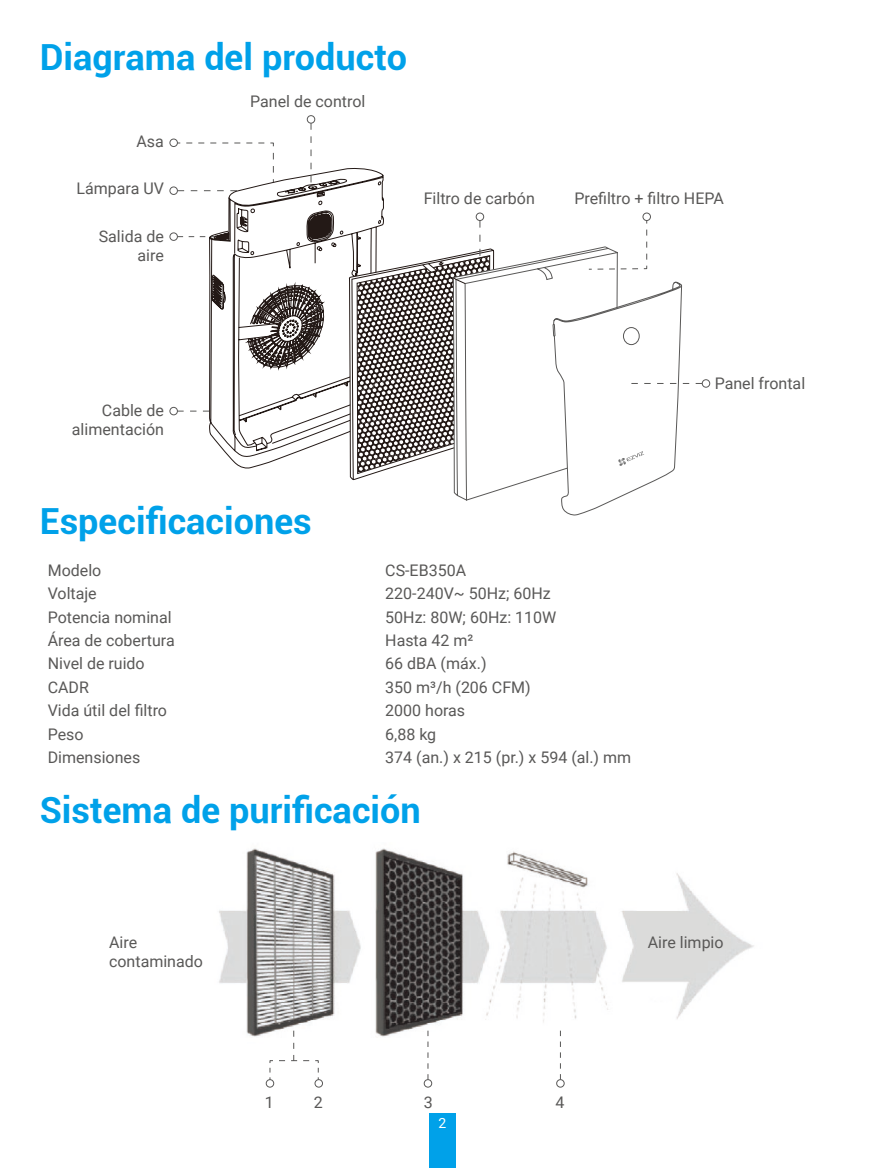
<style>
.page{position:relative;width:885px;height:1168px;background:#fff}
.page>*{position:absolute;margin:0;border:0;box-sizing:border-box;transform-origin:0 0}
.t1{font:700 36px "Roboto";color:#00a1e9}
.t2{font:16px/19.2px "Roboto";color:#595857;text-align:right}
.t3{font:14px "Roboto";color:#fff}
</style>
<div class="page">
<div style="left:429px;top:1113px;width:27px;height:55px;background:#00a1e9"></div>
<svg style="left:176px;top:142px;width:29px;height:5px"></svg>
<div style="left:169px;top:232px;width:9px;height:9px;border:1px solid #595857;border-radius:50%"></div>
<svg style="left:177px;top:236px;width:29px;height:1px"></svg>
<div style="left:169px;top:407px;width:9px;height:8px;border:1px solid #595857;border-radius:50%"></div>
<svg style="left:177px;top:411px;width:32px;height:1px"></svg>
<div style="left:169px;top:186px;width:9px;height:9px;border:1px solid #595857;border-radius:50%"></div>
<svg style="left:177px;top:190px;width:32px;height:1px"></svg>
<div style="left:169px;top:139px;width:9px;height:8px;border:1px solid #595857;border-radius:50%"></div>
<svg style="left:209px;top:115px;width:175px;height:354px"></svg>
<svg style="left:238px;top:281px;width:87px;height:93px"></svg>
<div style="left:701px;top:379px;width:9px;height:9px;border:1px solid #595857;border-radius:50%"></div>
<div style="left:642px;top:213px;width:9px;height:8px;border:1px solid #595857;border-radius:50%"></div>
<svg style="left:349px;top:220px;width:353px;height:296px"></svg>
<div style="left:475px;top:213px;width:9px;height:8px;border:1px solid #595857;border-radius:50%"></div>
<img style="left:219px;top:848px;width:535px;height:196px">
<svg style="left:427px;top:1031px;width:1px;height:48px"></svg>
<div style="left:423px;top:1079px;width:9px;height:9px;border:1px solid #595857;border-radius:50%"></div>
<svg style="left:560px;top:1031px;width:1px;height:48px"></svg>
<div style="left:556px;top:1079px;width:8px;height:9px;border:1px solid #595857;border-radius:50%"></div>
<div style="left:266px;top:1079px;width:8px;height:9px;border:1px solid #595857;border-radius:50%"></div>
<div style="left:314px;top:1079px;width:9px;height:9px;border:1px solid #595857;border-radius:50%"></div>
<svg style="left:269px;top:1031px;width:50px;height:50px"></svg>
<h1 class="t1" style="left:40px;top:32px;width:369px">Diagrama del producto</h1>
<p class="t2" style="left:250px;top:91px;width:117px">Panel de control</p>
<p class="t2" style="left:136px;top:131px;width:29px">Asa</p>
<p class="t2" style="left:76px;top:178px;width:89px">Lámpara UV</p>
<p class="t2" style="left:99px;top:226px;width:67px">Salida de aire</p>
<p class="t2" style="left:423px;top:188px;width:113px">Filtro de carbón</p>
<p class="t2" style="left:574px;top:188px;width:151px">Prefiltro + filtro HEPA</p>
<p class="t2" style="left:72px;top:400px;width:93px">Cable de alimentación</p>
<p class="t2" style="left:714px;top:373px;width:92px">Panel frontal</p>
<h1 class="t1" style="left:40px;top:496px;width:273px">Especificaciones</h1>
<p class="t2" style="left:48px;top:560px;width:55px">Modelo</p>
<p class="t2" style="left:385px;top:560px;width:82px">CS-EB350A</p>
<p class="t2" style="left:48px;top:583px;width:51px">Voltaje</p>
<p class="t2" style="left:385px;top:583px;width:167px">220-240V~ 50Hz; 60Hz</p>
<p class="t2" style="left:48px;top:607px;width:125px">Potencia nominal</p>
<p class="t2" style="left:385px;top:607px;width:173px">50Hz: 80W; 60Hz: 110W</p>
<p class="t2" style="left:48px;top:630px;width:128px">Área de cobertura</p>
<p class="t2" style="left:385px;top:630px;width:90px">Hasta 42 m²</p>
<p class="t2" style="left:48px;top:654px;width:99px">Nivel de ruido</p>
<p class="t2" style="left:385px;top:654px;width:103px">66 dBA (máx.)</p>
<p class="t2" style="left:48px;top:677px;width:43px">CADR</p>
<p class="t2" style="left:385px;top:677px;width:147px">350 m³/h (206 CFM)</p>
<p class="t2" style="left:48px;top:700px;width:121px">Vida útil del filtro</p>
<p class="t2" style="left:385px;top:700px;width:81px">2000 horas</p>
<p class="t2" style="left:48px;top:724px;width:37px">Peso</p>
<p class="t2" style="left:385px;top:724px;width:52px">6,88 kg</p>
<p class="t2" style="left:48px;top:747px;width:94px">Dimensiones</p>
<p class="t2" style="left:385px;top:747px;width:247px">374 (an.) x 215 (pr.) x 594 (al.) mm</p>
<h1 class="t1" style="left:40px;top:785px;width:382px">Sistema de purificación</h1>
<p class="t2" style="left:109px;top:932px;width:30px">Aire</p>
<p class="t2" style="left:647px;top:932px;width:77px">Aire limpio</p>
<p class="t2" style="left:109px;top:951px;width:95px">contaminado</p>
<p class="t2" style="left:265px;top:1092px;width:10px">1</p>
<p class="t2" style="left:314px;top:1092px;width:10px">2</p>
<p class="t2" style="left:423px;top:1092px;width:10px">3</p>
<p class="t2" style="left:555px;top:1092px;width:10px">4</p>
<p class="t3" style="left:438px;top:1113px;width:9px">2</p>
</div>
